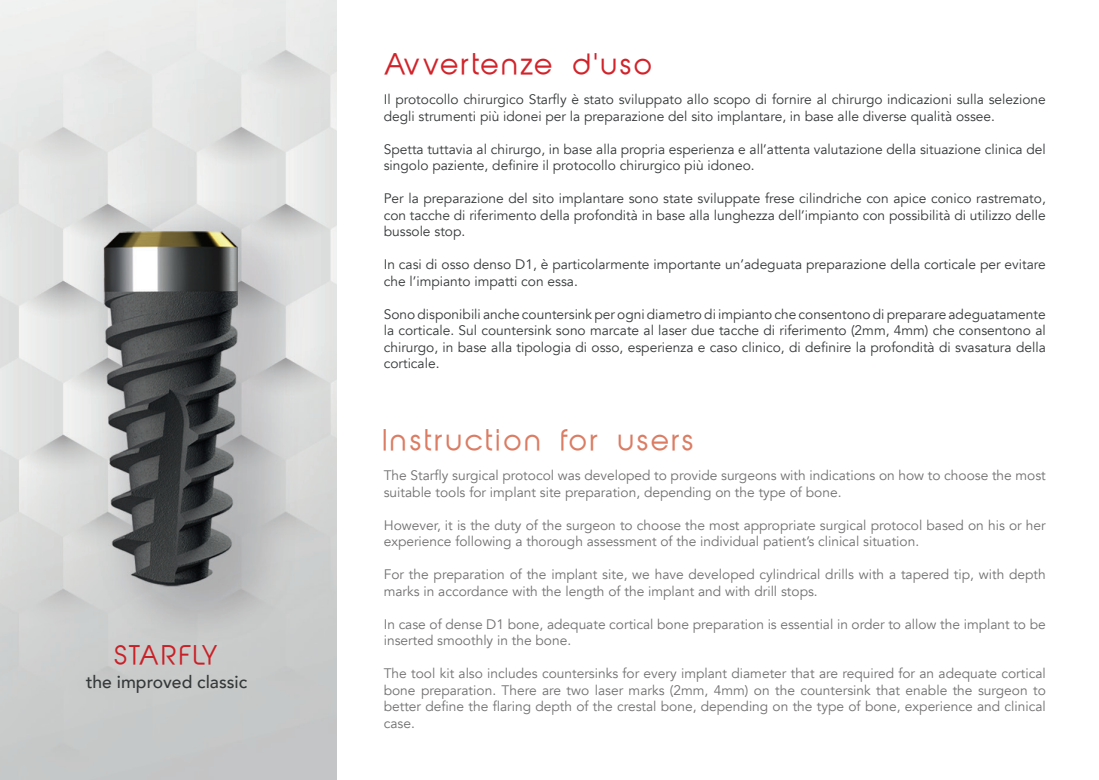
<style>
.page{position:relative;width:1099px;height:780px;background:#fff}
.page>*{position:absolute;margin:0;border:0;box-sizing:border-box;transform-origin:0 0}
.t1{font:27.5px "Abeatby Kai";letter-spacing:.11em;color:#db7c63}
.t2{font:27.5px "Abeatby Kai";letter-spacing:.085em;color:#d1232a}
.t3{font:25px "Abeatby Kai";letter-spacing:.075em;color:#c82026}
.t4{font:500 17.5px "Avenir";color:#353839}
.t5{font:13.75px/16.5px "Avenir";color:#353839}
.t6{font:13.75px/16.5px "Avenir";color:#727070}
</style>
<div class="page">
<img style="left:0;top:0;width:337px;height:780px">
<h2 class="t3" style="left:115px;top:645px;width:105px">STARFLY</h2>
<p class="t4" style="left:86px;top:666px;width:163px">the improved classic</p>
<h1 class="t2" style="left:384px;top:53px;width:271px">Avvertenze d'uso</h1>
<p class="t5" style="left:384px;top:91px;width:663px">Il protocollo chirurgico Starfly è stato sviluppato allo scopo di fornire al chirurgo indicazioni sulla selezione degli strumenti più idonei per la preparazione del sito implantare, in base alle diverse qualità ossee.</p>
<p class="t5" style="left:384px;top:141px;width:663px">Spetta tuttavia al chirurgo, in base alla propria esperienza e all’attenta valutazione della situazione clinica del singolo paziente, definire il protocollo chirurgico più idoneo.</p>
<p class="t5" style="left:384px;top:190px;width:663px;text-align:justify">Per la preparazione del sito implantare sono state sviluppate frese cilindriche con apice conico rastremato, con tacche di riferimento della profondità in base alla lunghezza dell’impianto con possibilità di utilizzo delle bussole stop.</p>
<p class="t5" style="left:384px;top:256px;width:663px">In casi di osso denso D1, è particolarmente importante un’adeguata preparazione della corticale per evitare che l’impianto impatti con essa.</p>
<p class="t5" style="left:384px;top:306px;width:663px;text-align:justify">Sono disponibili anche countersink per ogni diametro di impianto che consentono di preparare adeguatamente la corticale. Sul countersink sono marcate al laser due tacche di riferimento (2mm, 4mm) che consentono al chirurgo, in base alla tipologia di osso, esperienza e caso clinico, di definire la profondità di svasatura della corticale.</p>
<h1 class="t1" style="left:384px;top:429px;width:312px">Instruction for users</h1>
<p class="t6" style="left:384px;top:467px;width:663px">The Starfly surgical protocol was developed to provide surgeons with indications on how to choose the most suitable tools for implant site preparation, depending on the type of bone.</p>
<p class="t6" style="left:384px;top:517px;width:663px">However, it is the duty of the surgeon to choose the most appropriate surgical protocol based on his or her experience following a thorough assessment of the individual patient’s clinical situation.</p>
<p class="t6" style="left:384px;top:566px;width:663px">For the preparation of the implant site, we have developed cylindrical drills with a tapered tip, with depth marks in accordance with the length of the implant and with drill stops.</p>
<p class="t6" style="left:384px;top:616px;width:663px">In case of dense D1 bone, adequate cortical bone preparation is essential in order to allow the implant to be inserted smoothly in the bone.</p>
<p class="t6" style="left:384px;top:665px;width:663px;text-align:justify">The tool kit also includes countersinks for every implant diameter that are required for an adequate cortical bone preparation. There are two laser marks (2mm, 4mm) on the countersink that enable the surgeon to better define the flaring depth of the crestal bone, depending on the type of bone, experience and clinical case.</p>
</div>
